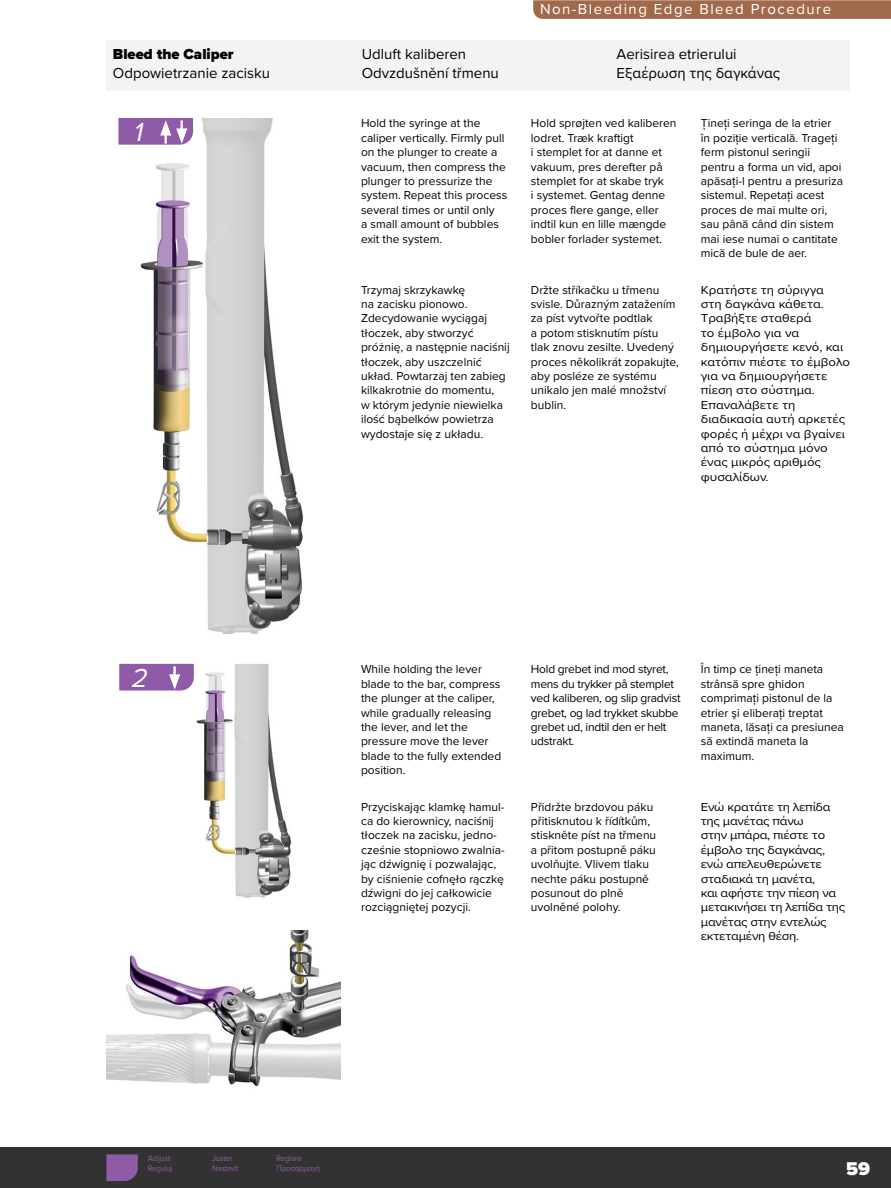
<style>
.page{position:relative;width:891px;height:1188px;background:#fff}
.page>*{position:absolute;margin:0;border:0;box-sizing:border-box;transform-origin:0 0}
.User_Manual_Number_Flag{font:italic 27px "Proxima Nova";color:#fff}
.t1{font:900 19.2px "Proxima Nova";color:#fff}
.Header_Proxima_Nova_SubHeader{font:15px "Proxima Nova";color:#000}
.t2{font:15px "Proxima Nova";letter-spacing:.1em;color:#fff}
.Header_Proxima_Nova_Black_SubHeader{font:900 15px "Proxima Nova";color:#000}
.User_Manual_Text_-_Normal{font:12px/14.4px "Proxima Nova";color:#000}
.GreekBody{font:12px/14.4px "Proxima Nova";color:#000;scale:1.1 1}
.GreekBody-2{font:12px/14.4px "Proxima Nova";letter-spacing:-.02em;color:#000;scale:1.1 1}
.User_Manual_Text_-_Normal-2{font:12px/14.4px "Proxima Nova";letter-spacing:-.02em;color:#000}
.t3{font:8.25px "Proxima Nova";letter-spacing:-.02em;color:#905ba6;scale:.94 1}
.t4{font:8.25px "Proxima Nova";letter-spacing:-.02em;color:#905ba6}
</style>
<div class="page">
<div style="left:0;top:1148px;width:891px;height:40px;background:#323232"></div>
<svg style="left:533px;top:0;width:358px;height:19px;background:#a36d50"></svg>
<div style="left:106px;top:40px;width:744px;height:51px;background:#f2f3f4"></div>
<svg style="left:106px;top:1154px;width:32px;height:27px"></svg>
<img style="left:140px;top:118px;width:163px;height:516px">
<svg style="left:118px;top:118px;width:75px;height:27px;background:#9f71b2"></svg>
<img style="left:106px;top:930px;width:234px;height:157px">
<img style="left:196px;top:664px;width:96px;height:234px">
<svg style="left:119px;top:664px;width:75px;height:27px;background:#9a6aae"></svg>
<p class="t2" style="left:540px;top:-3px;width:293px">Non-Bleeding Edge Bleed Procedure</p>
<p class="Header_Proxima_Nova_Black_SubHeader" style="left:113px;top:43px;width:122px">Bleed the Caliper</p>
<p class="Header_Proxima_Nova_SubHeader" style="left:362px;top:43px;width:106px">Udluft kaliberen</p>
<p class="Header_Proxima_Nova_SubHeader" style="left:617px;top:43px;width:122px">Aerisirea etrierului</p>
<p class="Header_Proxima_Nova_SubHeader" style="left:113px;top:62px;width:159px">Odpowietrzanie zacisku</p>
<p class="Header_Proxima_Nova_SubHeader" style="left:362px;top:62px;width:139px">Odvzdušnění třmenu</p>
<p class="Header_Proxima_Nova_SubHeader" style="left:617px;top:62px;width:165px">Εξαέρωση της δαγκάνας</p>
<p class="User_Manual_Text_-_Normal" style="left:361px;top:116px;width:148px">Hold the syringe at the caliper vertically. Firmly pull on the plunger to create a vacuum, then compress the plunger to pressurize the system. Repeat this process several times or until only<br>a small amount of bubbles exit the system.</p>
<p class="User_Manual_Text_-_Normal" style="left:531px;top:116px;width:147px">Hold sprøjten ved kaliberen lodret. Træk kraftigt<br>i stemplet for at danne et vakuum, pres derefter på stemplet for at skabe tryk<br>i systemet. Gentag denne proces flere gange, eller indtil kun en lille mængde bobler forlader systemet.</p>
<p class="User_Manual_Text_-_Normal" style="left:701px;top:116px;width:144px">Ţineţi seringa de la etrier în poziţie verticală. Trageţi ferm pistonul seringii pentru a forma un vid, apoi apăsaţi-l pentru a presuriza sistemul. Repetaţi acest proces de mai multe ori, sau până când din sistem mai iese numai o cantitate mică de bule de aer.</p>
<p class="User_Manual_Text_-_Normal" style="left:361px;top:282px;width:150px">Trzymaj skrzykawkę<br>na zacisku pionowo.<br>Zdecydowanie wyciągaj tłoczek, aby stworzyć próżnię, a następnie naciśnij tłoczek, aby uszczelnić układ. Powtarzaj ten zabieg kilkakrotnie do momentu,<br>w którym jedynie niewielka ilość bąbelków powietrza wydostaje się z układu.</p>
<p class="User_Manual_Text_-_Normal" style="left:531px;top:282px;width:149px">Držte stříkačku u třmenu svisle. Důrazným zatažením za píst vytvořte podtlak<br>a potom stisknutím pístu tlak znovu zesilte. Uvedený proces několikrát zopakujte, aby posléze ze systému unikalo jen malé množství bublin.</p>
<p class="GreekBody" style="left:701px;top:282px;width:137px">Κρατήστε τη σύριγγα<br>στη δαγκάνα κάθετα.<br>Τραβήξτε σταθερά<br>το έμβολο για να δημιουργήσετε κενό, και κατόπιν πιέστε το έμβολο για να δημιουργήσετε πίεση στο σύστημα.<br>Επαναλάβετε τη διαδικασία αυτή αρκετές φορές ή μέχρι να βγαίνει από το σύστημα μόνο ένας μικρός αριθμός φυσαλίδων.</p>
<p class="User_Manual_Number_Flag" style="left:133px;top:112px;width:19px">1</p>
<p class="User_Manual_Number_Flag" style="left:130px;top:658px;width:25px">2</p>
<p class="User_Manual_Text_-_Normal" style="left:361px;top:662px;width:142px">While holding the lever blade to the bar, compress the plunger at the caliper, while gradually releasing the lever, and let the pressure move the lever blade to the fully extended position.</p>
<p class="User_Manual_Text_-_Normal-2" style="left:531px;top:662px;width:151px">Hold grebet ind mod styret, mens du trykker på stemplet ved kaliberen, og slip gradvist grebet, og lad trykket skubbe grebet ud, indtil den er helt udstrakt.</p>
<p class="User_Manual_Text_-_Normal" style="left:701px;top:662px;width:144px">În timp ce țineți maneta strânsă spre ghidon comprimați pistonul de la etrier şi eliberați treptat maneta, lăsați ca presiunea să extindă maneta la maximum.</p>
<p class="User_Manual_Text_-_Normal" style="left:361px;top:799px;width:145px">Przyciskając klamkę hamul&shy;ca do kierownicy, naciśnij tłoczek na zacisku, jedno&shy;cześnie stopniowo zwalnia&shy;jąc dźwignię i pozwalając, by ciśnienie cofnęło rączkę dźwigni do jej całkowicie rozciągniętej pozycji.</p>
<p class="User_Manual_Text_-_Normal" style="left:531px;top:799px;width:127px">Přidržte brzdovou páku přitisknutou k řídítkům, stiskněte píst na třmenu a přitom postupně páku uvolňujte. Vlivem tlaku nechte páku postupně posunout do plně uvolněné polohy.</p>
<p class="GreekBody-2" style="left:701px;top:799px;width:133px">Ενώ κρατάτε τη λεπίδα της μανέτας πάνω<br>στην μπάρα, πιέστε το έμβολο της δαγκάνας, ενώ απελευθερώνετε σταδιακά τη μανέτα,<br>και αφήστε την πίεση να μετακινήσει τη λεπίδα της μανέτας στην εντελώς εκτεταμένη θέση.</p>
<p class="t4" style="left:148px;top:1152px;width:24px">Adjust</p>
<p class="t3" style="left:212px;top:1152px;width:23px">Juster</p>
<p class="t3" style="left:277px;top:1152px;width:28px">Reglare</p>
<p class="t3" style="left:148px;top:1162px;width:27px">Reguluj</p>
<p class="t3" style="left:212px;top:1162px;width:29px">Nastavit</p>
<p class="t3" style="left:277px;top:1162px;width:48px">Προσαρμογή</p>
<h2 class="t1" style="left:846px;top:1154px;width:25px">59</h2>
</div>
